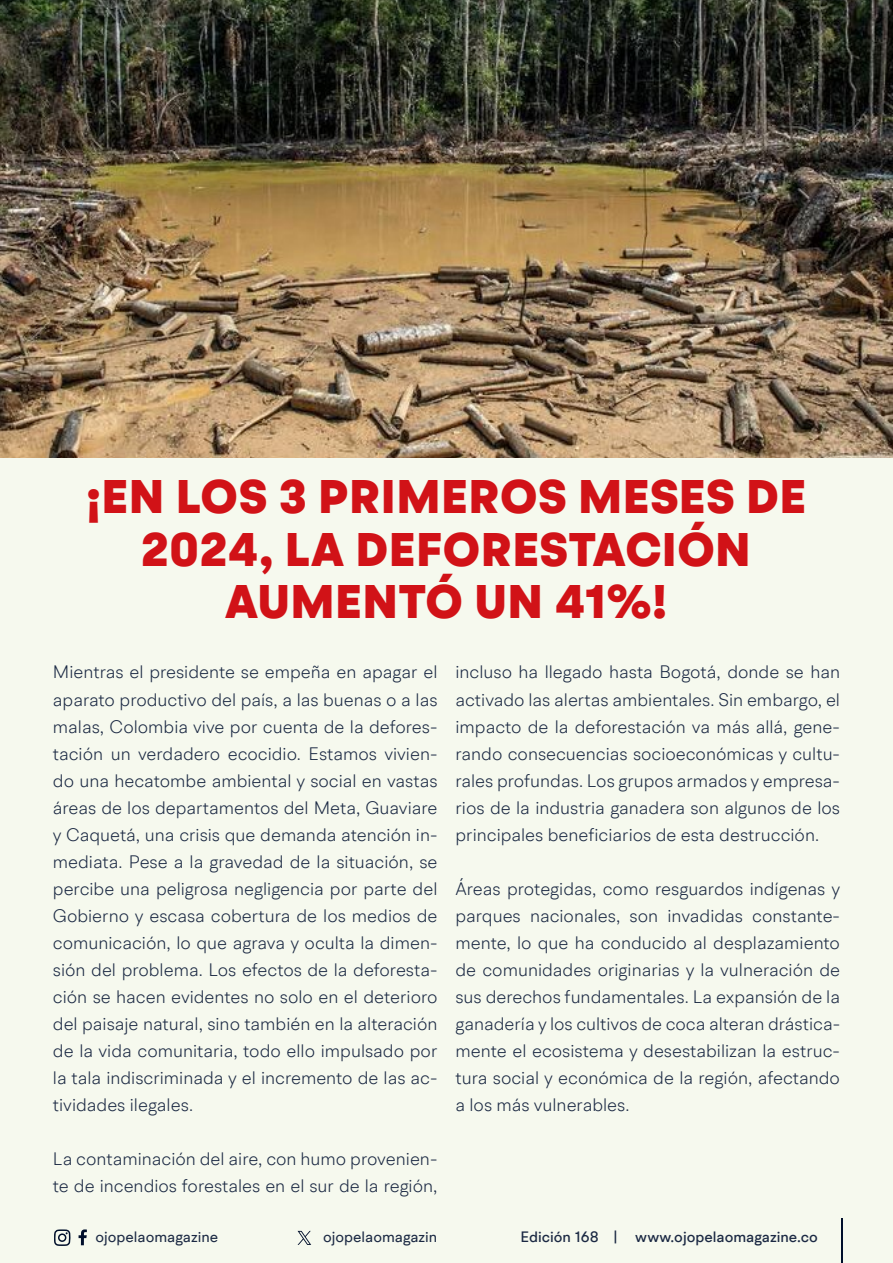
<style>
.page{position:relative;width:893px;height:1263px;background:#f6f9ee}
.page>*{position:absolute;margin:0;border:0;box-sizing:border-box;transform-origin:0 0}
.t1{font:900 48px/52.5px "BR Hendrix";letter-spacing:.01em;color:#d11217;text-align:center}
.t2{font:300 18px/27px "BR Hendrix";color:#1b2943;text-align:justify}
.t3{font:500 15px "BR Hendrix";color:#1b2943}
.t4{font:15px "BR Hendrix";color:#1b2943}
</style>
<div class="page">
<svg style="left:79px;top:1229px;width:8px;height:16px"></svg>
<svg style="left:54px;top:1229px;width:17px;height:17px"></svg>
<hr style="left:841px;top:1219px;width:1px;height:44px;background:#000f2b">
<svg style="left:298px;top:1231px;width:13px;height:14px"></svg>
<img style="left:0;top:0;width:893px;height:458px">
<h1 class="t1" style="left:86px;top:472px;width:722px">¡EN LOS 3 PRIMEROS MESES DE<br>2024, LA DEFORESTACIÓN<br>AUMENTÓ UN 41%!</h1>
<p class="t2" style="left:53px;top:659px;width:386px">Mientras el presidente se empeña en apagar el aparato productivo del país, a las buenas o a las malas, Colombia vive por cuenta de la defores&shy;tación un verdadero ecocidio. Estamos vivien&shy;do una hecatombe ambiental y social en vastas áreas de los departamentos del Meta, Guaviare y Caquetá, una crisis que demanda atención in&shy;mediata. Pese a la gravedad de la situación, se percibe una peligrosa negligencia por parte del Gobierno y escasa cobertura de los medios de comunicación, lo que agrava y oculta la dimen&shy;sión del problema. Los efectos de la deforesta&shy;ción se hacen evidentes no solo en el deterioro del paisaje natural, sino también en la alteración de la vida comunitaria, todo ello impulsado por la tala indiscriminada y el incremento de las ac&shy;tividades ilegales.</p>
<p class="t2" style="left:53px;top:1145px;width:386px">La contaminación del aire, con humo provenien&shy;te de incendios forestales en el sur de la región,</p>
<p class="t2" style="left:455px;top:659px;width:386px">incluso ha llegado hasta Bogotá, donde se han activado las alertas ambientales. Sin embargo, el impacto de la deforestación va más allá, gene&shy;rando consecuencias socioeconómicas y cultu&shy;rales profundas. Los grupos armados y empresa&shy;rios de la industria ganadera son algunos de los principales beneficiarios de esta destrucción.</p>
<p class="t2" style="left:455px;top:875px;width:386px">Áreas protegidas, como resguardos indígenas y parques nacionales, son invadidas constante&shy;mente, lo que ha conducido al desplazamiento de comunidades originarias y la vulneración de sus derechos fundamentales. La expansión de la ganadería y los cultivos de coca alteran drástica&shy;mente el ecosistema y desestabilizan la estruc&shy;tura social y económica de la región, afectando a los más vulnerables.</p>
<p class="t4" style="left:96px;top:1227px;width:124px">ojopelaomagazine</p>
<p class="t4" style="left:323px;top:1227px;width:116px">ojopelaomagazin</p>
<p class="t3" style="left:521px;top:1227px;width:299px">Edición 168 | www.ojopelaomagazine.co</p>
</div>
